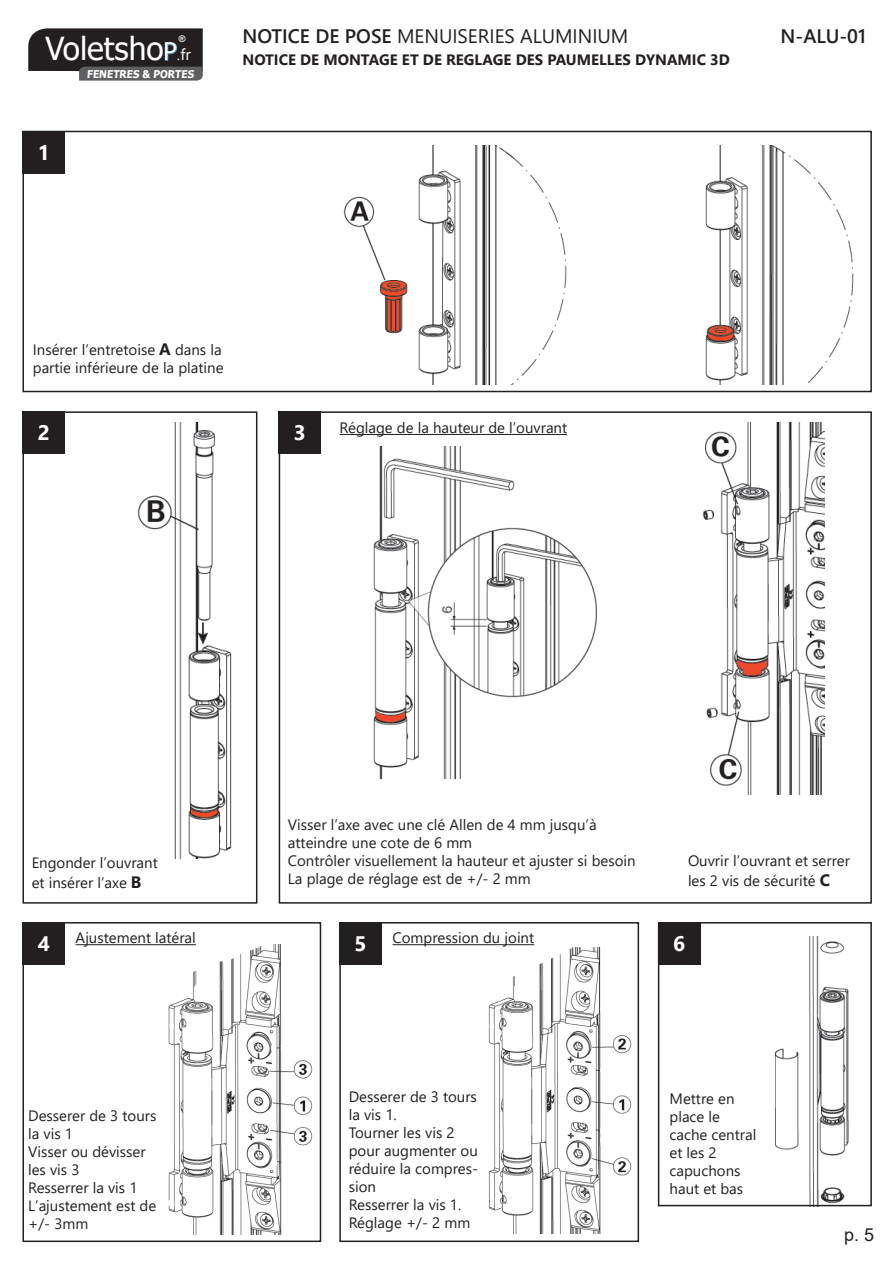
<style>
.page{position:relative;width:893px;height:1263px;background:#fff}
.page>*{position:absolute;margin:0;border:0;box-sizing:border-box;transform-origin:0 0}
.t1{font:31.65px "Tahoma";color:#fff}
.t2{font:700 21px "Segoe UI";color:#fff}
.t3{font:19.5px "Segoe UI";color:#231f20}
.t4{font:600 19.5px "Segoe UI";color:#231f20}
.t5{font:18px "Arial";color:#231f20}
.t6{font:15px/18px "Segoe UI";color:#231f20}
.t7{font:700 15px "Segoe UI";color:#231f20}
.t8{font:700 10.65px "Tahoma";color:#fff;scale:.95 1}
.t9{font:700 9.15px "Arial";color:#fff}
.s1{font-size:24.15px;color:#53a5da}
.s2{font-family:"Ebrima";font-size:15.9px}
.s3{font-weight:600}
.s4{font-weight:700;font-size:16.5px}
</style>
<div class="page">
<svg style="left:28px;top:28px;width:175px;height:53px;background:#3f3c3d"></svg>
<div style="left:339px;top:922px;width:43px;height:42px;background:#231f20"></div>
<hr style="left:392px;top:944px;width:142px;height:1px;background:#231f20">
<img style="left:488px;top:948px;width:144px;height:285px">
<img style="left:166px;top:944px;width:147px;height:291px">
<img style="left:373px;top:446px;width:224px;height:333px">
<img style="left:343px;top:145px;width:511px;height:239px">
<img style="left:138px;top:422px;width:94px;height:436px">
<img style="left:702px;top:422px;width:122px;height:372px">
<hr style="left:340px;top:434px;width:227px;height:1px;background:#231f20">
<hr style="left:76px;top:944px;width:120px;height:1px;background:#231f20">
<img style="left:775px;top:936px;width:74px;height:267px">
<div style="left:22px;top:922px;width:43px;height:42px;background:#231f20"></div>
<div style="left:22px;top:411px;width:235px;height:493px;border:2px solid #231f20"></div>
<div style="left:22px;top:922px;width:299px;height:320px;border:2px solid #231f20"></div>
<div style="left:658px;top:922px;width:214px;height:284px;border:2px solid #231f20"></div>
<div style="left:22px;top:131px;width:850px;height:261px;border:2px solid #231f20"></div>
<div style="left:22px;top:131px;width:43px;height:42px;background:#231f20"></div>
<div style="left:22px;top:411px;width:43px;height:43px;background:#231f20"></div>
<div style="left:279px;top:411px;width:593px;height:493px;border:2px solid #231f20"></div>
<div style="left:339px;top:922px;width:300px;height:320px;border:2px solid #231f20"></div>
<div style="left:658px;top:922px;width:42px;height:42px;background:#231f20"></div>
<div style="left:279px;top:411px;width:42px;height:43px;background:#231f20"></div>
<p class="t9" style="left:179px;top:32px;width:8px">®</p>
<p class="t8" style="left:87px;top:66px;width:116px">FENETRES &amp; PORTES</p>
<h1 class="t1" style="left:45px;top:28px;width:147px">Voletsho<span class="s1">P</span><span class="s2">.fr</span></h1>
<p class="t2" style="left:38px;top:132px;width:14px">1</p>
<h3 class="t3" style="left:243px;top:17px;width:387px"><span class="s3">NOTICE DE POSE</span> MENUISERIES ALUMINIUM</h3>
<h3 class="t4" style="left:781px;top:17px;width:87px">N-ALU-01</h3>
<p class="t7" style="left:243px;top:46px;width:489px">NOTICE DE MONTAGE ET DE REGLAGE DES PAUMELLES DYNAMIC 3D</p>
<p class="t6" style="left:33px;top:339px;width:192px">Insérer l’entretoise <span class="s4">A</span> dans la partie inférieure de la platine</p>
<p class="t2" style="left:38px;top:413px;width:14px">2</p>
<p class="t2" style="left:294px;top:413px;width:14px">3</p>
<p class="t6" style="left:340px;top:417px;width:229px">Réglage de la hauteur de l’ouvrant</p>
<p class="t6" style="left:32px;top:851px;width:128px;line-height:19.8px">Engonder l’ouvrant et insérer l’axe <span class="s4">B</span></p>
<p class="t6" style="left:288px;top:814px;width:310px">Visser l’axe avec une clé Allen de 4 mm jusqu’à atteindre une cote de 6 mm</p>
<p class="t6" style="left:288px;top:850px;width:349px">Contrôler visuellement la hauteur et ajuster si besoin</p>
<p class="t6" style="left:288px;top:868px;width:244px">La plage de réglage est de +/- 2 mm</p>
<p class="t6" style="left:688px;top:849px;width:163px;line-height:19.8px">Ouvrir l’ouvrant et serrer les 2 vis de sécurité <span class="s4">C</span></p>
<p class="t2" style="left:38px;top:924px;width:14px">4</p>
<p class="t6" style="left:76px;top:928px;width:122px">Ajustement latéral</p>
<p class="t2" style="left:355px;top:924px;width:14px">5</p>
<p class="t6" style="left:392px;top:928px;width:143px">Compression du joint</p>
<p class="t2" style="left:673px;top:924px;width:14px">6</p>
<p class="t6" style="left:28px;top:1105px;width:130px">Desserer de 3 tours la vis 1</p>
<p class="t6" style="left:28px;top:1141px;width:119px">Visser ou dévisser les vis 3</p>
<p class="t6" style="left:28px;top:1177px;width:111px">Resserrer la vis 1</p>
<p class="t6" style="left:28px;top:1195px;width:130px">L’ajustement est de +/- 3mm</p>
<p class="t6" style="left:349px;top:1086px;width:130px">Desserer de 3 tours la vis 1.</p>
<p class="t6" style="left:349px;top:1122px;width:131px">Tourner les vis 2 pour augmenter ou</p>
<p class="t6" style="left:349px;top:1158px;width:131px">réduire la compres&shy;sion</p>
<p class="t6" style="left:349px;top:1194px;width:123px">Resserrer la vis 1.<br>Réglage +/- 2 mm</p>
<p class="t6" style="left:670px;top:1089px;width:88px">Mettre en place le cache central et les 2 capuchons haut et bas</p>
<p class="t5" style="left:844px;top:1222px;width:32px">p. 5</p>
</div>
